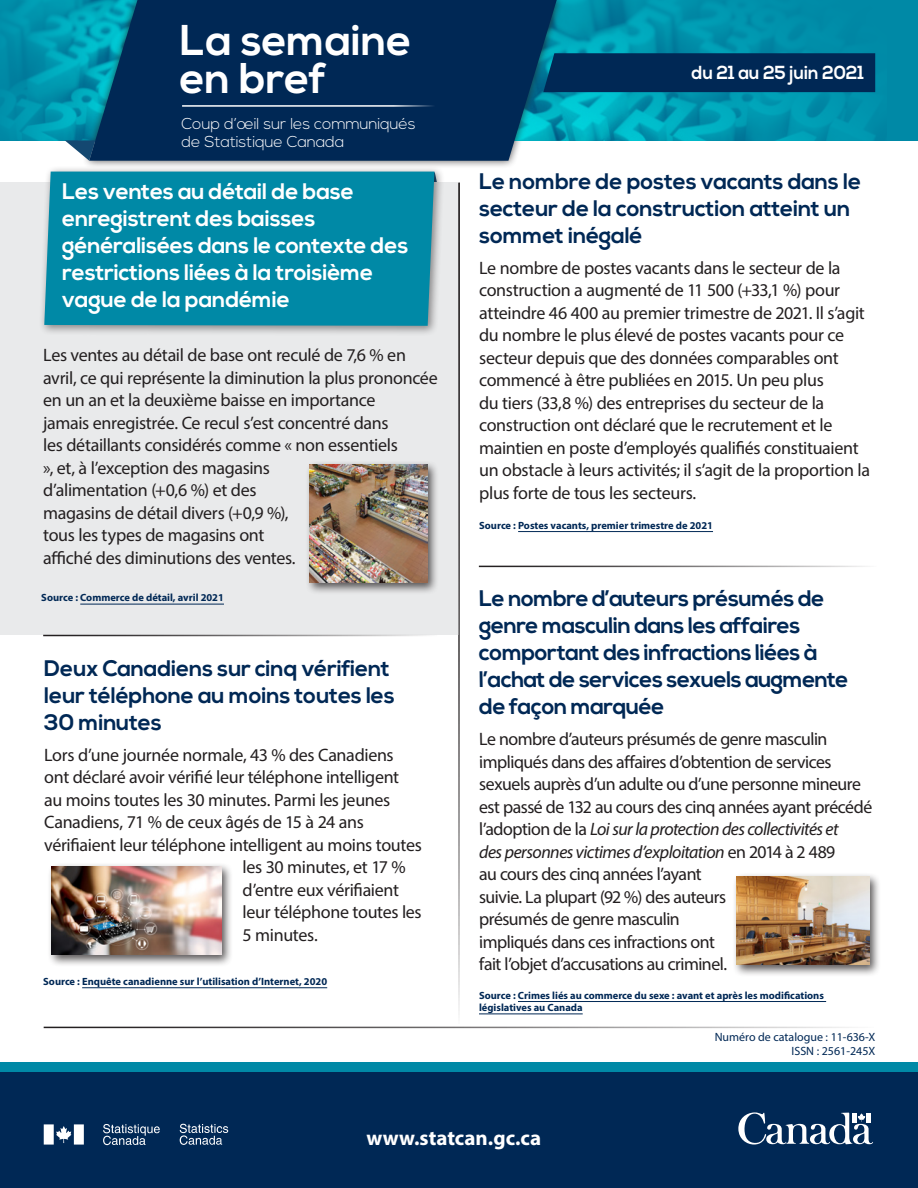
<style>
.page{position:relative;width:918px;height:1188px;background:#fff}
.page>*{position:absolute;margin:0;border:0;box-sizing:border-box;transform-origin:0 0}
.t1{font:700 42.9px/37.5px "Nexa";color:#fff}
.t2{font:700 22.5px/27px "Nexa";letter-spacing:-.01em;color:#002855}
.t3{font:700 22.5px/27px "Nexa";letter-spacing:-.01em;color:#fff}
.t4{font:700 21px "Myriad Pro";color:#fff}
.t5{font:700 18.9px "Nexa";color:#fff;scale:.94 1}
.t6{font:18px/22.5px "Myriad Pro";letter-spacing:-.02em;color:#231f20}
.t7{font:300 15.75px/18.8px "Nexa";letter-spacing:-.01em;color:#fff}
.t8{font:12px/13.6px "Myriad Pro";color:#002855;text-align:right}
.t9{font:700 10.5px/12.5px "Myriad Pro";color:#002855}
.s1{font-style:italic}
</style>
<div class="page">
<div style="left:0;top:1072px;width:918px;height:116px;background:#002855"></div>
<div style="left:0;top:0;width:918px;height:140px;background:#0089a6"></div>
<img style="left:564px;top:0;width:312px;height:140px">
<img style="left:4px;top:0;width:78px;height:140px">
<div style="left:82px;top:0;width:482px;height:169px;background:#231f20;opacity:.75"></div>
<svg style="left:89px;top:0;width:468px;height:161px;background:#03345e"></svg>
<hr style="left:182px;top:105px;width:264px;height:2px;background:#fff">
<svg style="left:738px;top:1112px;width:135px;height:33px"></svg>
<svg style="left:44px;top:1124px;width:40px;height:21px"></svg>
<svg style="left:180px;top:1124px;width:48px;height:21px"></svg>
<svg style="left:103px;top:1124px;width:57px;height:21px"></svg>
<div style="left:543px;top:53px;width:332px;height:39px;background:#002855"></div>
<div style="left:0;top:1062px;width:918px;height:10px;background:#0089a6"></div>
<svg style="left:65px;top:140px;width:30px;height:21px"></svg>
<hr style="left:44px;top:1027px;width:830px;height:1px;background:#231f20">
<div style="left:0;top:182px;width:459px;height:453px;background:#e9eaeb"></div>
<div style="left:39px;top:166px;width:405px;height:170px;background:#231f20;opacity:.5"></div>
<div style="left:44px;top:172px;width:390px;height:154px;background:#0089a6"></div>
<hr style="left:458px;top:183px;width:2px;height:841px;background:#231f20">
<hr style="left:518px;top:1001px;width:308px;height:1px;background:#002855">
<hr style="left:479px;top:1014px;width:104px;height:1px;background:#002855">
<hr style="left:518px;top:531px;width:195px;height:1px;background:#002855">
<hr style="left:479px;top:566px;width:398px;height:1px;background:#231f20">
<hr style="left:82px;top:987px;width:245px;height:1px;background:#002855">
<hr style="left:43px;top:635px;width:395px;height:1px;background:#231f20">
<hr style="left:80px;top:604px;width:144px;height:1px;background:#002855">
<div style="left:305px;top:461px;width:134px;height:134px;background:#231f20;opacity:.75"></div>
<img style="left:309px;top:465px;width:118px;height:118px">
<div style="left:47px;top:862px;width:186px;height:105px;background:#231f20;opacity:.75"></div>
<img style="left:51px;top:866px;width:170px;height:89px">
<div style="left:732px;top:872px;width:150px;height:105px;background:#231f20;opacity:.75"></div>
<img style="left:736px;top:876px;width:133px;height:89px">
<h1 class="t1" style="left:180px;top:23px;width:233px">La semaine en bref</h1>
<p class="t7" style="left:182px;top:115px;width:236px">Coup d’oeil sur les communiqués de Statistique Canada</p>
<p class="t5" style="left:692px;top:62px;width:185px">du 21 au 25 juin 2021</p>
<p class="t3" style="left:62px;top:178px;width:348px">Les ventes au détail de base enregistrent des baisses généralisées dans le contexte des restrictions liées à la troisième vague de la pandémie</p>
<p class="t2" style="left:479px;top:168px;width:383px">Le nombre de postes vacants dans le secteur de la construction atteint un sommet inégalé</p>
<p class="t6" style="left:479px;top:256px;width:392px">Le nombre de postes vacants dans le secteur de la construction a augmenté de 11 500 (+33,1 %) pour atteindre 46 400 au premier trimestre de 2021. Il s’agit du nombre le plus élevé de postes vacants pour ce secteur depuis que des données comparables ont commencé à être publiées en 2015. Un peu plus<br>du tiers (33,8 %) des entreprises du secteur de la construction ont déclaré que le recrutement et le maintien en poste d’employés qualifiés constituaient un obstacle à leurs activités; il s’agit de la proportion la plus forte de tous les secteurs.</p>
<p class="t6" style="left:43px;top:344px;width:396px">Les ventes au détail de base ont reculé de 7,6 % en avril, ce qui représente la diminution la plus prononcée en un an et la deuxième baisse en importance<br>jamais enregistrée. Ce recul s’est concentré dans<br>les détaillants considérés comme « non essentiels<br>», et, à l’exception des magasins<br>d’alimentation (+0,6 %) et des<br>magasins de détail divers (+0,9 %),<br>tous les types de magasins ont<br>affiché des diminutions des ventes.</p>
<p class="t9" style="left:41px;top:591px;width:184px">Source : Commerce de détail, avril 2021</p>
<p class="t9" style="left:479px;top:518px;width:235px">Source : Postes vacants, premier trimestre de 2021</p>
<p class="t2" style="left:479px;top:586px;width:371px">Le nombre d’auteurs présumés de genre masculin dans les affaires comportant des infractions liées à l’achat de services sexuels augmente de façon marquée</p>
<p class="t6" style="left:479px;top:728px;width:395px">Le nombre d’auteurs présumés de genre masculin impliqués dans des affaires d’obtention de services sexuels auprès d’un adulte ou d’une personne mineure est passé de 132 au cours des cinq années ayant précédé l’adoption de la <span class="s1">Loi sur la protection des collectivités et<br>des personnes victimes d’exploitation</span> en 2014 à 2 489<br>au cours des cinq années l’ayant<br>suivie. La plupart (92 %) des auteurs<br>présumés de genre masculin<br>impliqués dans ces infractions ont<br>fait l’objet d’accusations au criminel.</p>
<p class="t9" style="left:479px;top:988px;width:347px">Source : Crimes liés au commerce du sexe : avant et après les modifications législatives au Canada</p>
<p class="t2" style="left:44px;top:655px;width:352px">Deux Canadiens sur cinq vérifient leur téléphone au moins toutes les<br>30 minutes</p>
<p class="t6" style="left:44px;top:743px;width:351px">Lors d’une journée normale, 43 % des Canadiens</p>
<p class="t6" style="left:44px;top:766px;width:357px">ont déclaré avoir vérifié leur téléphone intelligent</p>
<p class="t6" style="left:44px;top:788px;width:348px">au moins toutes les 30 minutes. Parmi les jeunes</p>
<p class="t6" style="left:44px;top:811px;width:321px">Canadiens, 71 % de ceux âgés de 15 à 24 ans</p>
<p class="t6" style="left:44px;top:833px;width:379px">vérifiaient leur téléphone intelligent au moins toutes</p>
<p class="t6" style="left:243px;top:856px;width:165px">les 30 minutes, et 17 %</p>
<p class="t6" style="left:243px;top:878px;width:158px">d’entre eux vérifiaient</p>
<p class="t6" style="left:243px;top:901px;width:181px">leur téléphone toutes les</p>
<p class="t6" style="left:243px;top:923px;width:77px">5 minutes.</p>
<p class="t9" style="left:43px;top:975px;width:286px">Source : Enquête canadienne sur l’utilisation d’Internet, 2020</p>
<p class="t4" style="left:367px;top:1125px;width:176px">www.statcan.gc.ca</p>
<p class="t8" style="left:715px;top:1030px;width:162px">Numéro de catalogue : 11-636-X<br>ISSN : 2561-245X</p>
</div>
